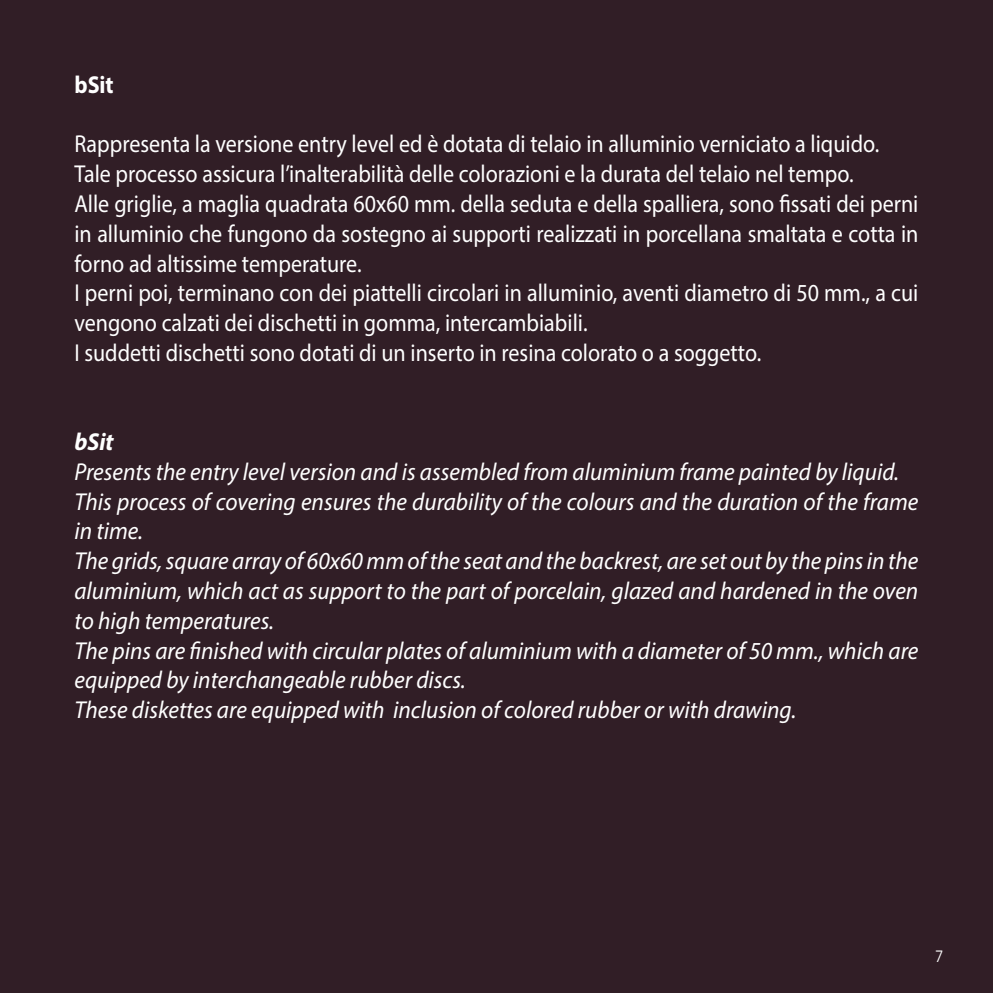
<style>
.page{position:relative;width:993px;height:993px;background:#fff}
.page>*{position:absolute;margin:0;border:0;box-sizing:border-box;transform-origin:0 0}
.t1{font:24.5px/29.8px "Myriad Pro";color:#fff;scale:.9 1}
.t2{font:italic 24.5px/29.8px "Myriad Pro";color:#fff;scale:.95 1}
.t3{font:700 24.5px "Myriad Pro";color:#fff;scale:.9 1}
.t4{font:italic 700 24.5px "Myriad Pro";color:#fff;scale:.95 1}
.t5{font:300 condensed 17.5px "Abadi";color:#fff}
</style>
<div class="page">
<div style="left:0;top:0;width:992px;height:992px;background:#311e26"></div>
<p class="t3" style="left:74px;top:69px;width:45px">bSit</p>
<p class="t1" style="left:74px;top:129px;width:938px">Rappresenta la versione entry level ed è dotata di telaio in alluminio verniciato a liquido.<br>Tale processo assicura l’inalterabilità delle colorazioni e la durata del telaio nel tempo.<br>Alle griglie, a maglia quadrata 60x60 mm. della seduta e della spalliera, sono fissati dei perni in alluminio che fungono da sostegno ai supporti realizzati in porcellana smaltata e cotta in forno ad altissime temperature.<br>I perni poi, terminano con dei piattelli circolari in alluminio, aventi diametro di 50 mm., a cui vengono calzati dei dischetti in gomma, intercambiabili.<br>I suddetti dischetti sono dotati di un inserto in resina colorato o a soggetto.</p>
<p class="t4" style="left:74px;top:426px;width:43px">bSit</p>
<p class="t2" style="left:74px;top:456px;width:889px">Presents the entry level version and is assembled from aluminium frame painted by liquid.<br>This process of covering ensures the durability of the colours and the duration of the frame in time.<br>The grids, square array of 60x60 mm of the seat and the backrest, are set out by the pins in the aluminium, which act as support to the part of porcelain, glazed and hardened in the oven to high temperatures.<br>The pins are finished with circular plates of aluminium with a diameter of 50 mm., which are equipped by interchangeable rubber discs.<br>These diskettes are equipped with inclusion of colored rubber or with drawing.</p>
<p class="t5" style="left:934px;top:945px;width:10px">7</p>
</div>
